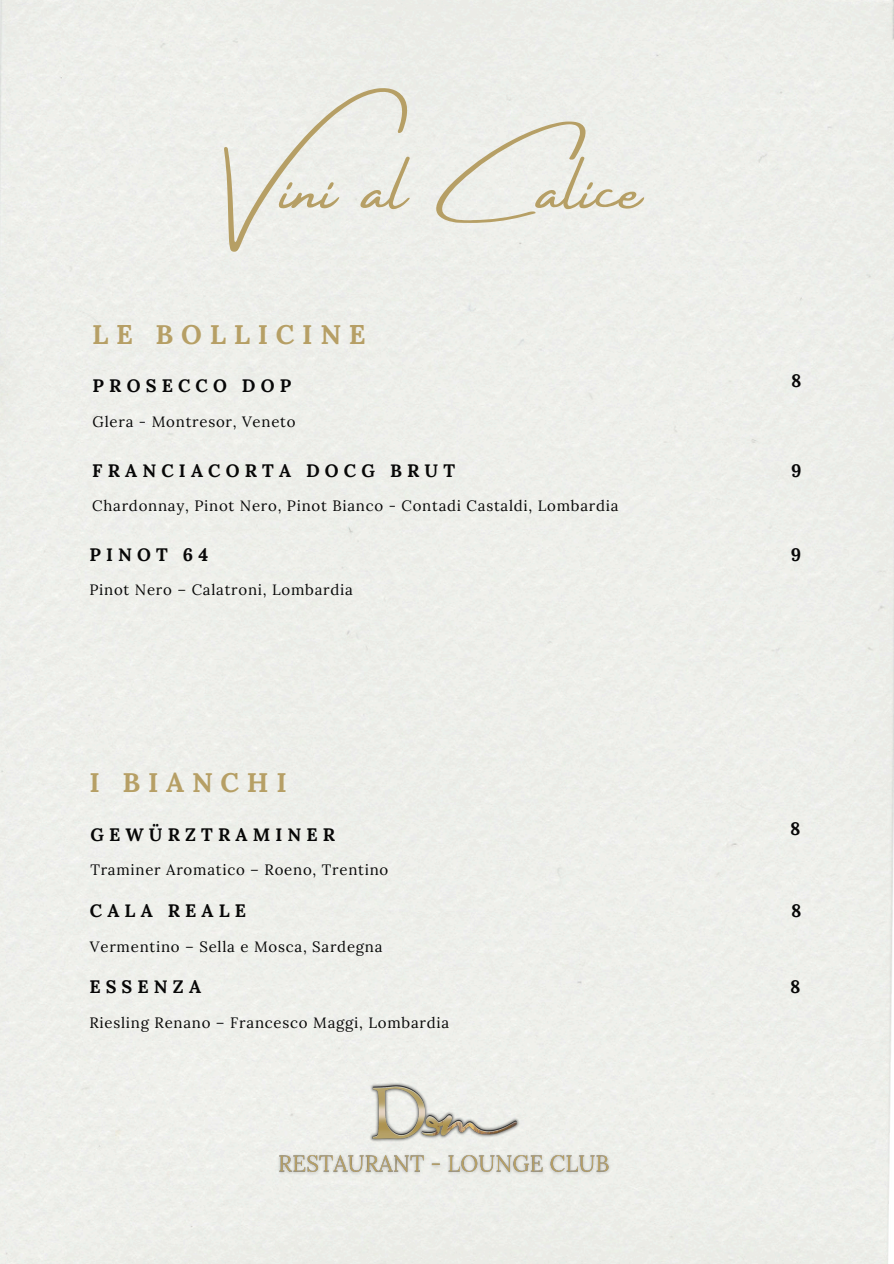
<style>
.page{position:relative;width:894px;height:1264px;background:#fff}
.page>*{position:absolute;margin:0;border:0;box-sizing:border-box;transform-origin:0 0}
.t1{font:75px "Amsterdam Four";color:#b69f65}
.t2{font:700 27px "Lora";letter-spacing:.285em;color:#b69f65}
.t3{font:700 18px "Lora";letter-spacing:.285em;color:#070707}
.t4{font:15px "Lora";letter-spacing:.05em;color:#070707}
</style>
<div class="page">
<img style="left:356px;top:1075px;width:175px;height:73px">
<img style="left:272px;top:1148px;width:343px;height:31px">
<h2 class="t1" style="left:224px;top:147px;width:419px">Vini al Calice</h2>
<h1 class="t2" style="left:92px;top:317px;width:275px">LE BOLLICINE</h1>
<p class="t3" style="left:93px;top:374px;width:200px">PROSECCO DOP</p>
<h4 class="t3" style="left:790px;top:369px;width:12px">8</h4>
<h4 class="t4" style="left:93px;top:412px;width:204px">Glera - Montresor, Veneto</h4>
<h4 class="t3" style="left:92px;top:458px;width:364px">FRANCIACORTA DOCG BRUT</h4>
<p class="t3" style="left:790px;top:458px;width:12px">9</p>
<p class="t4" style="left:92px;top:496px;width:527px">Chardonnay, Pinot Nero, Pinot Bianco - Contadi Castaldi, Lombardia</p>
<p class="t3" style="left:89px;top:542px;width:120px">PINOT 64</p>
<p class="t3" style="left:790px;top:542px;width:12px">9</p>
<p class="t4" style="left:89px;top:580px;width:265px">Pinot Nero – Calatroni, Lombardia</p>
<p class="t2" style="left:90px;top:765px;width:199px">I BIANCHI</p>
<p class="t3" style="left:90px;top:822px;width:246px">GEWÜRZTRAMINER</p>
<h2 class="t3" style="left:789px;top:817px;width:12px">8</h2>
<p class="t4" style="left:90px;top:860px;width:299px">Traminer Aromatico – Roeno, Trentino</p>
<p class="t3" style="left:90px;top:898px;width:157px">CALA REALE</p>
<h4 class="t3" style="left:790px;top:898px;width:12px">8</h4>
<h4 class="t4" style="left:90px;top:936px;width:294px">Vermentino – Sella e Mosca, Sardegna</h4>
<h4 class="t3" style="left:89px;top:975px;width:113px">ESSENZA</h4>
<p class="t3" style="left:789px;top:974px;width:12px">8</p>
<p class="t4" style="left:89px;top:1012px;width:361px">Riesling Renano – Francesco Maggi, Lombardia</p>
</div>
